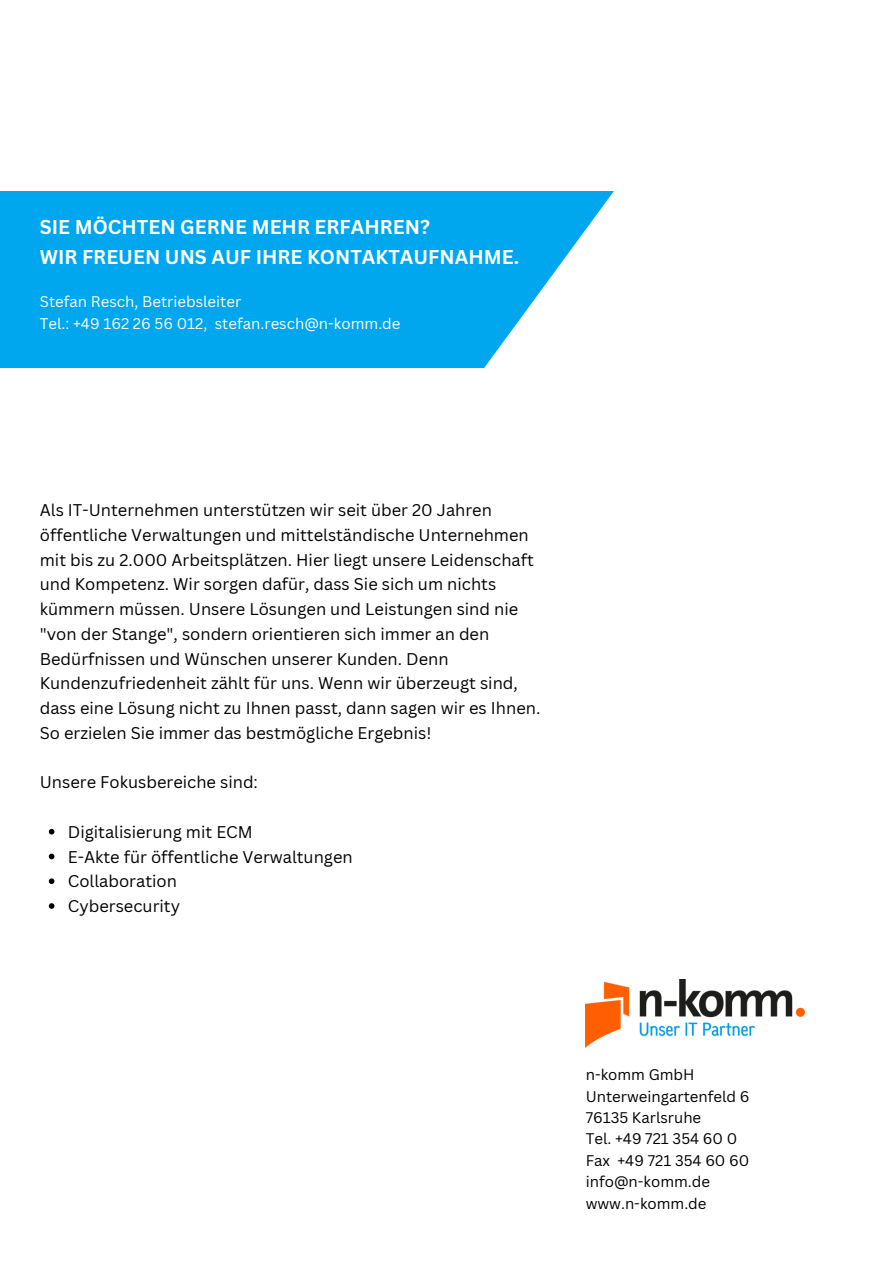
<style>
.page{position:relative;width:894px;height:1264px;background:#fff}
.page>*{position:absolute;margin:0;border:0;box-sizing:border-box;transform-origin:0 0}
.t1{font:700 19.5px/30.3px "Canva Sans";color:#fff}
.t2{font:16.5px/24.8px "Canva Sans";color:#000}
.t3{font:15px "Canva Sans";color:#000}
.t4{font:15px "Canva Sans";color:#fff}
</style>
<div class="page">
<div style="left:0;top:191px;width:616px;height:176px;background:#00a6ee"></div>
<img style="left:585px;top:979px;width:218px;height:68px">
<svg style="left:482px;top:191px;width:134px;height:177px"></svg>
<svg style="left:49px;top:829px;width:5px;height:5px"></svg>
<svg style="left:49px;top:853px;width:5px;height:6px"></svg>
<svg style="left:49px;top:878px;width:5px;height:6px"></svg>
<svg style="left:49px;top:903px;width:5px;height:5px"></svg>
<p class="t1" style="left:40px;top:211px;width:480px">SIE MÖCHTEN GERNE MEHR ERFAHREN?<br>WIR FREUEN UNS AUF IHRE KONTAKTAUFNAHME.</p>
<p class="t4" style="left:40px;top:291px;width:203px">Stefan Resch, Betriebsleiter</p>
<p class="t4" style="left:40px;top:313px;width:362px">Tel.: +49 162 26 56 012, stefan.resch@n-komm.de</p>
<p class="t2" style="left:40px;top:497px;width:502px">Als IT-Unternehmen unterstützen wir seit über 20 Jahren öffentliche Verwaltungen und mittelständische Unternehmen mit bis zu 2.000 Arbeitsplätzen. Hier liegt unsere Leidenschaft und Kompetenz. Wir sorgen dafür, dass Sie sich um nichts kümmern müssen. Unsere Lösungen und Leistungen sind nie "von der Stange", sondern orientieren sich immer an den Bedürfnissen und Wünschen unserer Kunden. Denn Kundenzufriedenheit zählt für uns. Wenn wir überzeugt sind, dass eine Lösung nicht zu Ihnen passt, dann sagen wir es Ihnen.<br>So erzielen Sie immer das bestmögliche Ergebnis!</p>
<p class="t2" style="left:40px;top:769px;width:219px">Unsere Fokusbereiche sind:</p>
<p class="t2" style="left:68px;top:819px;width:186px">Digitalisierung mit ECM</p>
<p class="t2" style="left:68px;top:843px;width:286px">E-Akte für öffentliche Verwaltungen</p>
<p class="t2" style="left:68px;top:868px;width:111px">Collaboration</p>
<p class="t2" style="left:68px;top:893px;width:114px">Cybersecurity</p>
<p class="t3" style="left:585px;top:1064px;width:110px">n-komm GmbH</p>
<p class="t3" style="left:585px;top:1085px;width:165px">Unterweingartenfeld 6</p>
<p class="t3" style="left:585px;top:1106px;width:117px">76135 Karlsruhe</p>
<p class="t3" style="left:585px;top:1128px;width:153px">Tel. +49 721 354 60 0</p>
<p class="t3" style="left:585px;top:1149px;width:165px">Fax +49 721 354 60 60</p>
<p class="t3" style="left:585px;top:1171px;width:126px">info@n-komm.de</p>
<p class="t3" style="left:585px;top:1192px;width:122px">www.n-komm.de</p>
</div>
